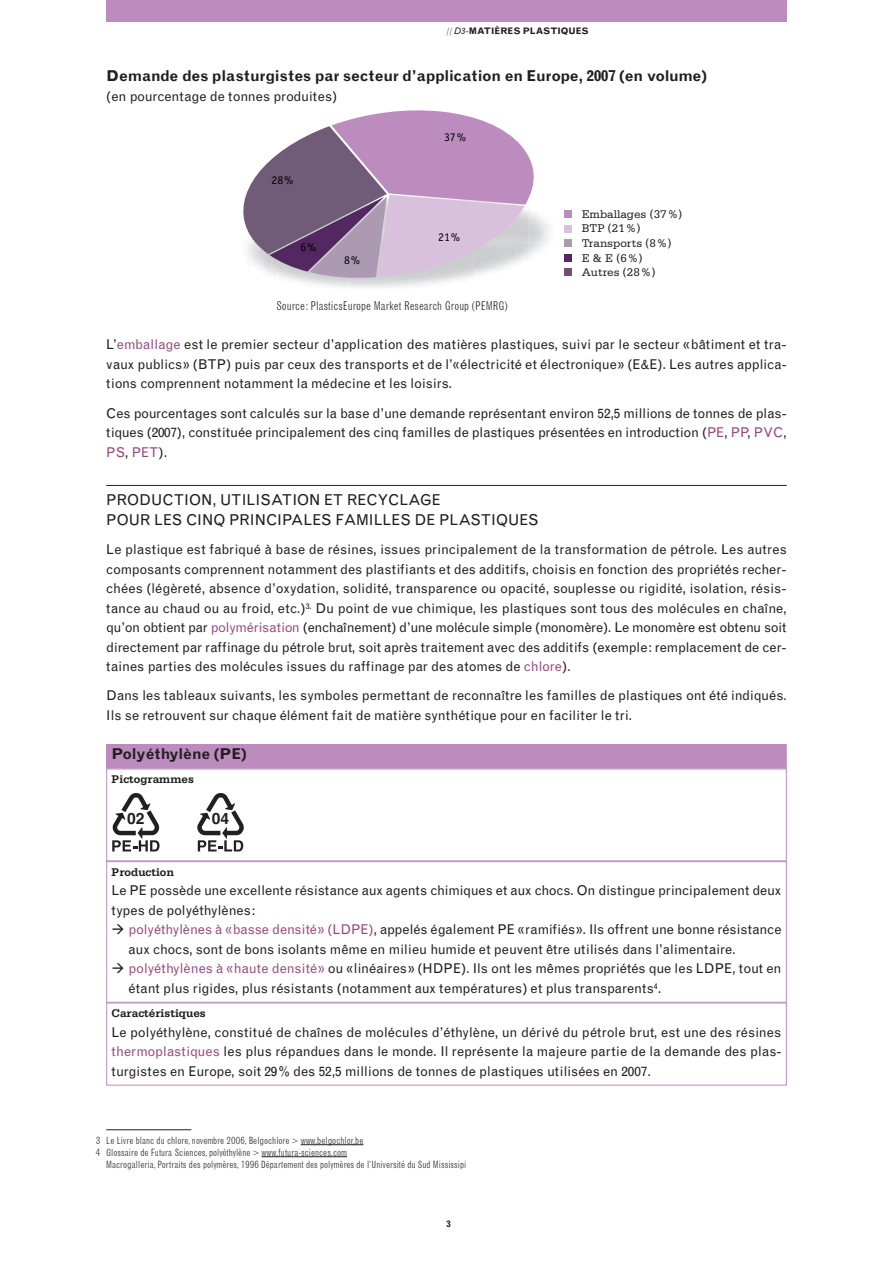
<style>
.page{position:relative;width:893px;height:1263px;background:#fff}
.page>*{position:absolute;margin:0;border:0;box-sizing:border-box;transform-origin:0 0}
.t1{font:700 15.75px "Helvetica";color:#231f20}
.t2{font:700 15px "Grotesque";letter-spacing:-.01em;color:#231f20}
.t3{font:15px/19.5px "Grotesque";color:#231f20}
.t4{font:13.5px/19.5px "Grotesque";letter-spacing:-.005em;color:#231f20;text-align:justify}
.t5{font:11.7px/14.7px "Serifa";color:#231f20}
.t6{font:300 condensed 11.7px "Grotesque";color:#231f20}
.t7{font:700 11.7px "Serifa";color:#231f20}
.t8{font:11.7px "Officina Serif";color:#000}
.t9{font:300 condensed 9.75px/12px "Grotesque";color:#231f20}
.t10{font:700 9px "Grotesque";color:#231f20}
.s1{font-weight:300}
.s2{font-weight:400;font-style:italic}
.s3{color:#964a84}
</style>
<div class="page">
<hr style="left:106px;top:485px;width:681px;height:1px;background:#231f20">
<div style="left:106px;top:1003px;width:681px;height:82px;border:1px solid #bd8cbf"></div>
<div style="left:106px;top:861px;width:681px;height:142px;border:1px solid #bd8cbf"></div>
<div style="left:106px;top:769px;width:681px;height:92px;border:1px solid #bd8cbf"></div>
<div style="left:107px;top:745px;width:679px;height:23px;background:#bd8cbf"></div>
<div style="left:106px;top:744px;width:681px;height:25px;border:1px solid #bd8cbf"></div>
<img style="left:538px;top:210px;width:34px;height:66px">
<svg style="left:243px;top:110px;width:295px;height:169px"></svg>
<hr style="left:106px;top:1129px;width:85px;height:1px;background:#231f20">
<svg style="left:301px;top:1144px;width:14px;height:1px"></svg>
<hr style="left:315px;top:1144px;width:39px;height:1px;background:#231f20">
<svg style="left:262px;top:1156px;width:32px;height:1px"></svg>
<hr style="left:294px;top:1156px;width:37px;height:1px;background:#231f20">
<svg style="left:331px;top:1156px;width:16px;height:1px"></svg>
<div style="left:106px;top:0;width:681px;height:21px;background:#bd8cbf"></div>
<div style="left:565px;top:269px;width:7px;height:7px;background:#705273"></div>
<div style="left:565px;top:254px;width:7px;height:7px;background:#532760"></div>
<div style="left:565px;top:239px;width:7px;height:8px;background:#ac99b2"></div>
<div style="left:565px;top:225px;width:7px;height:7px;background:#d9c1dd"></div>
<div style="left:565px;top:210px;width:7px;height:8px;background:#bd8cbf"></div>
<svg style="left:112px;top:793px;width:48px;height:58px"></svg>
<svg style="left:197px;top:793px;width:47px;height:58px"></svg>
<p class="t10" style="left:446px;top:28px;width:144px"><span class="s1">//</span> <span class="s2">D3-</span>MATIÈRES PLASTIQUES</p>
<p class="t2" style="left:106px;top:70px;width:602px">Demande des plasturgistes par secteur d’application en Europe, 2007 (en volume)</p>
<p class="t4" style="left:106px;top:87px;width:232px">(en pourcentage de tonnes produites)</p>
<p class="t8" style="left:277px;top:173px;width:17px">8%</p>
<p class="t8" style="left:300px;top:241px;width:17px">6%</p>
<p class="t8" style="left:344px;top:254px;width:17px">8%</p>
<p class="t8" style="left:444px;top:130px;width:23px">37%</p>
<p class="t8" style="left:444px;top:230px;width:17px">1%</p>
<p class="t5" style="left:582px;top:207px;width:102px">Emballages (37%)<br>BTP (21%)<br>Transports (8%)<br>E &amp; E (6%)<br>Autres (28%)</p>
<p class="t6" style="left:276px;top:302px;width:233px">Source: PlasticsEurope Market Research Group (PEMRG)</p>
<p class="t4" style="left:106px;top:336px;width:682px">L’<span class="s3">emballage</span> est le premier secteur d’application des matières plastiques, suivi par le secteur «bâtiment et tra&shy;vaux publics» (BTP) puis par ceux des transports et de l’«électricité et électronique» (E&amp;E). Les autres applica&shy;tions comprennent notamment la médecine et les loisirs.</p>
<p class="t4" style="left:106px;top:404px;width:682px">Ces pourcentages sont calculés sur la base d’une demande représentant environ 52,5 millions de tonnes de plas&shy;tiques (2007), constituée principalement des cinq familles de plastiques présentées en introduction (<span class="s3">PE</span>, <span class="s3">PP</span>, <span class="s3">PVC</span>, <span class="s3">PS</span>, <span class="s3">PET</span>).</p>
<p class="t3" style="left:106px;top:492px;width:434px">PRODUCTION, UTILISATION ET RECYCLAGE<br>POUR LES CINQ PRINCIPALES FAMILLES DE PLASTIQUES</p>
<p class="t4" style="left:106px;top:541px;width:682px">Le plastique est fabriqué à base de résines, issues principalement de la transformation de pétrole. Les autres composants comprennent notamment des plastifiants et des additifs, choisis en fonction des propriétés recher&shy;chées (légèreté, absence d’oxydation, solidité, transparence ou opacité, souplesse ou rigidité, isolation, résis&shy;tance au chaud ou au froid, etc.)<sup>3.</sup> Du point de vue chimique, les plastiques sont tous des molécules en chaîne, qu’on obtient par <span class="s3">polymérisation</span> (enchaînement) d’une molécule simple (monomère). Le monomère est obtenu soit directement par raffinage du pétrole brut, soit après traitement avec des additifs (exemple: remplacement de cer&shy;taines parties des molécules issues du raffinage par des atomes de <span class="s3">chlore</span>).</p>
<p class="t4" style="left:106px;top:687px;width:682px">Dans les tableaux suivants, les symboles permettant de reconnaître les familles de plastiques ont été indiqués.<br>Ils se retrouvent sur chaque élément fait de matière synthétique pour en faciliter le tri.</p>
<p class="t2" style="left:112px;top:748px;width:137px">Polyéthylène (PE)</p>
<p class="t7" style="left:112px;top:775px;width:84px">Pictogrammes</p>
<p class="t1" style="left:127px;top:804px;width:19px">02</p>
<p class="t1" style="left:212px;top:804px;width:19px">04</p>
<p class="t7" style="left:112px;top:868px;width:64px">Production</p>
<p class="t4" style="left:112px;top:882px;width:671px">Le PE possède une excellente résistance aux agents chimiques et aux chocs. On distingue principalement deux types de polyéthylènes:</p>
<p class="t4" style="left:129px;top:921px;width:654px;text-indent:-17px">→ <span class="s3">polyéthylènes à «basse densité» (LDPE)</span>, appelés également PE «ramifiés». Ils offrent une bonne résistance aux chocs, sont de bons isolants même en milieu humide et peuvent être utilisés dans l’alimentaire.</p>
<p class="t4" style="left:129px;top:960px;width:654px;text-indent:-17px">→ <span class="s3">polyéthylènes à «haute densité»</span> ou «linéaires» (HDPE). Ils ont les mêmes propriétés que les LDPE, tout en étant plus rigides, plus résistants (notamment aux températures) et plus transparents<sup>4</sup>.</p>
<p class="t7" style="left:112px;top:1009px;width:96px">Caractéristiques</p>
<p class="t4" style="left:112px;top:1023px;width:672px">Le polyéthylène, constitué de chaînes de molécules d’éthylène, un dérivé du pétrole brut, est une des résines <span class="s3">thermoplastiques</span> les plus répandues dans le monde. Il représente la majeure partie de la demande des plas&shy;turgistes en Europe, soit 29% des 52,5 millions de tonnes de plastiques utilisées en 2007.</p>
<p class="t9" style="left:96px;top:1135px;width:269px">3 Le Livre blanc du chlore, novembre 2006, Belgochlore &gt; www.belgochlor.be<br>4 Glossaire de Futura Sciences, polyéthylène &gt; www.futura-sciences.com</p>
<p class="t9" style="left:106px;top:1159px;width:362px">Macrogalleria, Portraits des polymères, 1996 Département des polymères de l’Université du Sud Mississipi</p>
<p class="t10" style="left:446px;top:1220px;width:6px">3</p>
</div>
